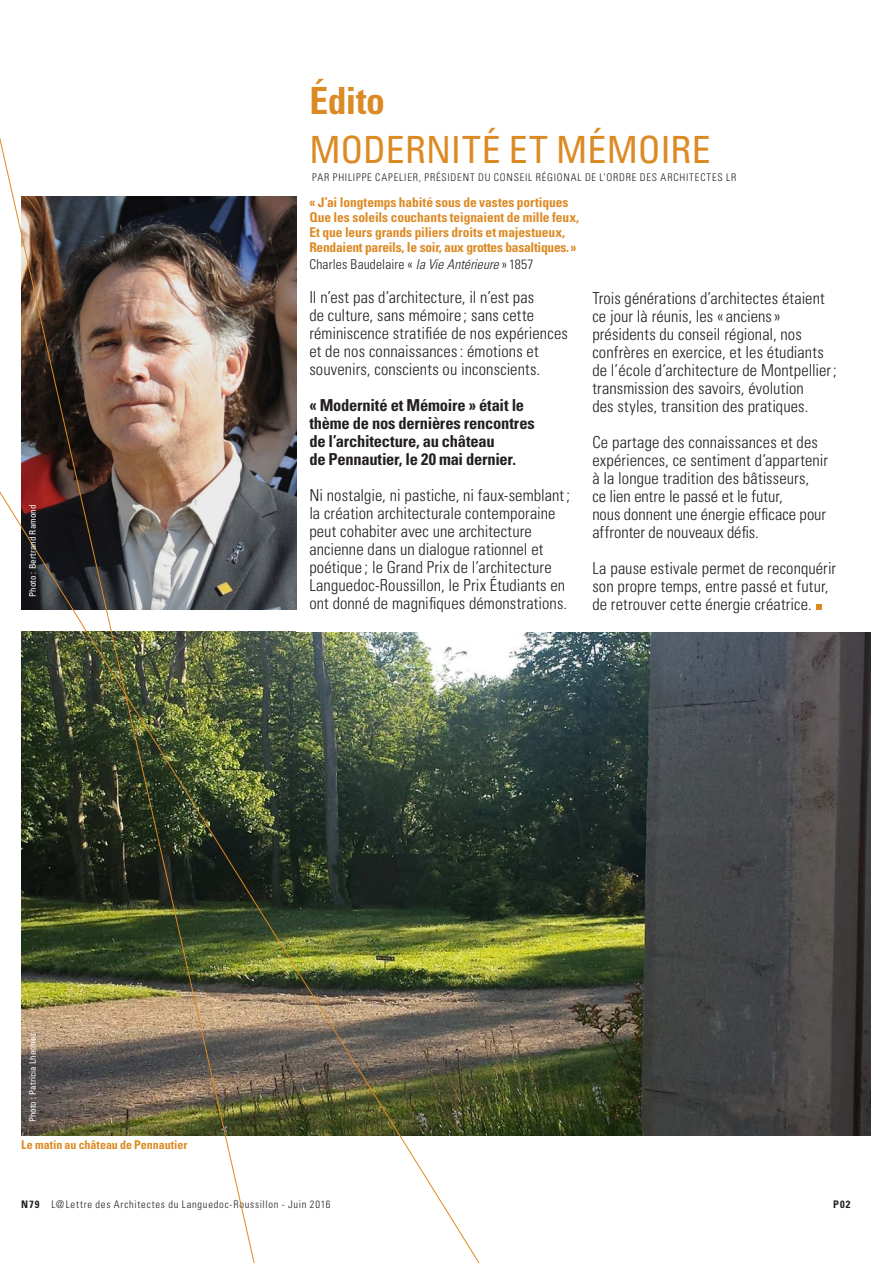
<style>
.page{position:relative;width:893px;height:1263px;background:#fff}
.page>*{position:absolute;margin:0;border:0;box-sizing:border-box;transform-origin:0 0}
.t1{font:condensed 37.5px "Univers";color:#dc8a24}
.t2{font:700 condensed 37.5px "Univers";letter-spacing:-.005em;color:#dc8a24}
.t3{font:300 condensed 16.5px/18px "Univers";letter-spacing:.005em;color:#231f20}
.t4{font:700 condensed 16.5px/18px "Univers";letter-spacing:-.015em;color:#231f20}
.t5{font:700 condensed 13.5px "Univers";letter-spacing:-.01em;color:#dc8a24}
.t6{font:300 condensed 13.5px "Univers";letter-spacing:.015em;color:#231f20}
.t7{font:700 condensed 12px "Univers";letter-spacing:-.005em;color:#dc8a24}
.t8{font:300 condensed 10.5px "Univers";letter-spacing:.075em;color:#231f20}
.t9{font:700 condensed 10.5px "Univers";color:#231f20}
.t10{font:condensed 9px "Univers";letter-spacing:.01em;color:#fff}
.s1{font-style:italic}
.s2{font-weight:700}
</style>
<div class="page">
<img style="left:487px;top:632px;width:383px;height:503px">
<img style="left:256px;top:197px;width:40px;height:273px">
<svg style="left:816px;top:604px;width:6px;height:6px"></svg>
<img style="left:256px;top:470px;width:231px;height:793px">
<img style="left:0;top:137px;width:256px;height:1126px">
<p class="t2" style="left:309px;top:77px;width:77px">Édito</p>
<p class="t1" style="left:309px;top:126px;width:403px">MODERNITÉ ET MÉMOIRE</p>
<p class="t8" style="left:312px;top:171px;width:426px">PAR PHILIPPE CAPELIER, PRÉSIDENT DU CONSEIL RÉGIONAL DE L’ORDRE DES ARCHITECTES LR</p>
<p class="t10" style="left:27px;top:597px;width:94px;rotate:-90deg">Photo : Bertrand Ramond</p>
<p class="t5" style="left:309px;top:194px;width:261px">« J’ai longtemps habité sous de vastes portiques</p>
<p class="t5" style="left:309px;top:209px;width:271px">Que les soleils couchants teignaient de mille feux,</p>
<p class="t5" style="left:309px;top:224px;width:257px">Et que leurs grands piliers droits et majestueux,</p>
<p class="t5" style="left:309px;top:239px;width:269px">Rendaient pareils, le soir, aux grottes basaltiques.»</p>
<p class="t6" style="left:309px;top:256px;width:226px">Charles Baudelaire « <span class="s1">la Vie Antérieure</span> » 1857</p>
<p class="t3" style="left:309px;top:288px;width:260px">Il n’est pas d’architecture, il n’est pas<br>de culture, sans mémoire ; sans cette réminiscence stratifiée de nos expériences et de nos connaissances: émotions et souvenirs, conscients ou inconscients.</p>
<p class="t4" style="left:309px;top:396px;width:227px">« Modernité et Mémoire » était le thème de nos dernières rencontres de l’architecture, au château</p>
<p class="t4" style="left:309px;top:450px;width:208px">de Pennautier, le 20 mai dernier.</p>
<p class="t3" style="left:309px;top:486px;width:262px">Ni nostalgie, ni pastiche, ni faux-semblant;</p>
<p class="t3" style="left:309px;top:504px;width:259px">la création architecturale contemporaine peut cohabiter avec une architecture ancienne dans un dialogue rationnel et poétique ; le Grand Prix de l’architecture Languedoc-Roussillon, le Prix Étudiants en ont donné de magnifiques démonstrations.</p>
<p class="t3" style="left:592px;top:289px;width:246px">Trois générations d’architectes étaient ce jour là réunis, les « anciens» présidents du conseil régional, nos confrères en exercice, et les étudiants de l’école d’architecture de Montpellier; transmission des savoirs, évolution<br>des styles, transition des pratiques.</p>
<p class="t3" style="left:592px;top:433px;width:237px">Ce partage des connaissances et des expériences, ce sentiment d’appartenir</p>
<p class="t3" style="left:592px;top:469px;width:218px">à la longue tradition des bâtisseurs,</p>
<p class="t3" style="left:592px;top:487px;width:192px">ce lien entre le passé et le futur,</p>
<p class="t3" style="left:592px;top:505px;width:235px">nous donnent une énergie efficace pour</p>
<p class="t3" style="left:592px;top:523px;width:168px">affronter de nouveaux défis.</p>
<p class="t3" style="left:592px;top:559px;width:245px">La pause estivale permet de reconquérir son propre temps, entre passé et futur, de retrouver cette énergie créatrice.</p>
<p class="t10" style="left:27px;top:1122px;width:90px;rotate:-90deg">Photo : Patricia Lhermet</p>
<p class="t7" style="left:21px;top:1137px;width:168px">Le matin au château de Pennautier</p>
<p class="t8" style="left:21px;top:1197px;width:311px"><span class="s2">N79</span> L@Lettre des Architectes du Languedoc-Roussillon - Juin 2016</p>
<p class="t9" style="left:833px;top:1197px;width:19px">P02</p>
</div>
